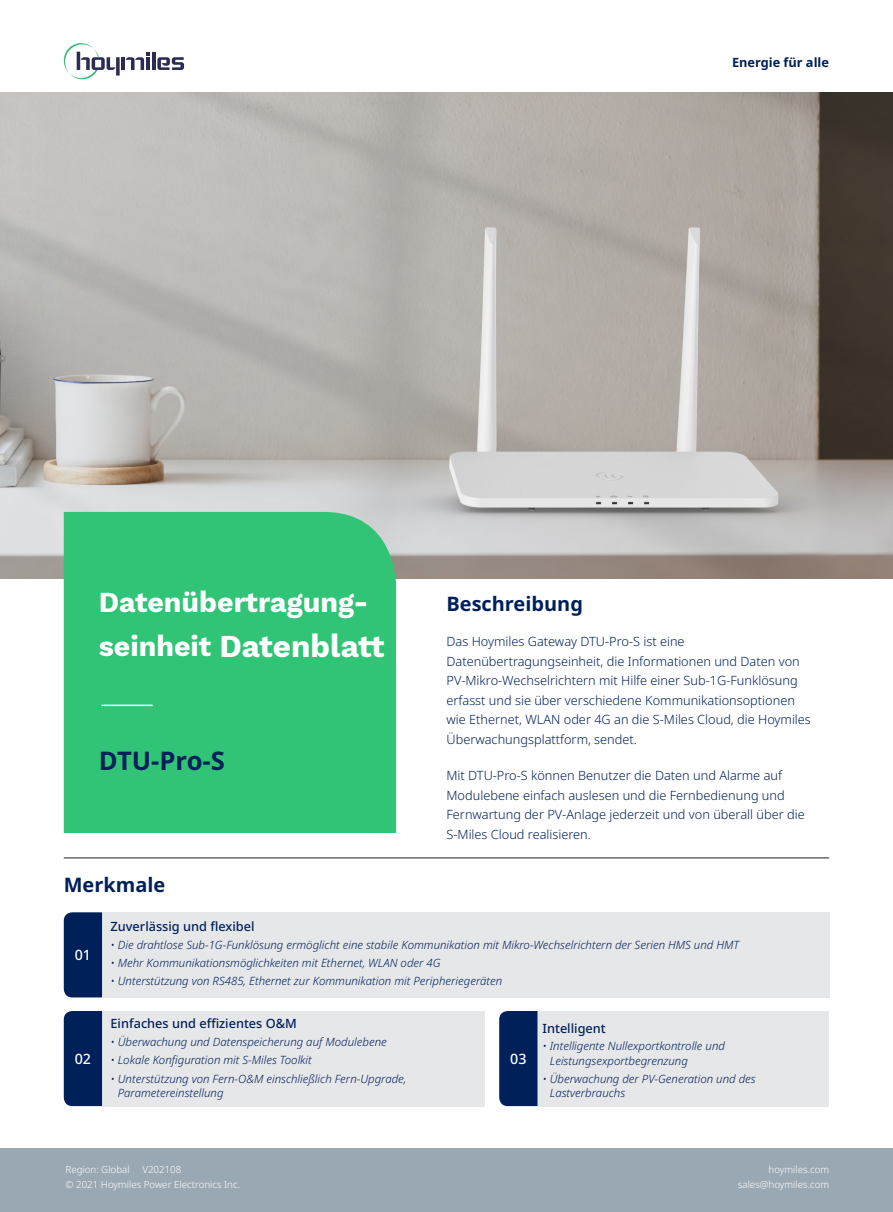
<style>
.page{position:relative;width:893px;height:1212px;background:#fff}
.page>*{position:absolute;margin:0;border:0;box-sizing:border-box;transform-origin:0 0}
.t1{font:700 31.35px "Work Sans";color:#fff}
.t2{font:700 28.5px "Work Sans";color:#fff}
.t3{font:700 25.65px "Noto Sans";letter-spacing:-.01em;color:#00205a}
.t4{font:700 19.95px "Noto Sans";color:#00205a}
.t5{font:500 14.25px "Noto Sans";color:#fff}
.t6{font:300 12.75px/19.5px "Noto Sans";color:#00205a}
.t7{font:500 12.75px "Noto Sans";color:#00205a}
.t8{font:700 12.75px "Noto Sans";color:#00205a}
.t9{font:italic 300 11.4px/14.2px "Noto Sans";color:#00205a}
.t10{font:300 9.75px "Noto Sans";color:#fff}
.s1{font-size:28.5px}
</style>
<div class="page">
<img style="left:0;top:92px;width:893px;height:486px">
<div style="left:64px;top:512px;width:332px;height:321px;background:#31c477"></div>
<div style="left:0;top:1148px;width:893px;height:64px;background:#9aa8b4"></div>
<hr style="left:64px;top:858px;width:765px;height:1px;background:#231f20">
<hr style="left:102px;top:704px;width:51px;height:2px;background:#fff">
<div style="left:102px;top:912px;width:727px;height:85px;background:#e6e7e9"></div>
<div style="left:102px;top:1011px;width:383px;height:95px;background:#e6e7e9"></div>
<div style="left:537px;top:1011px;width:292px;height:95px;background:#e6e7e9"></div>
<div style="left:64px;top:912px;width:38px;height:85px;background:#00205a"></div>
<div style="left:64px;top:1011px;width:38px;height:95px;background:#00205a"></div>
<div style="left:499px;top:1011px;width:38px;height:95px;background:#00205a"></div>
<hr style="left:152px;top:52px;width:3px;height:18px;background:#2a2c52">
<hr style="left:121px;top:57px;width:4px;height:13px;background:#2a2c52">
<svg style="left:126px;top:52px;width:24px;height:18px"></svg>
<svg style="left:157px;top:57px;width:27px;height:13px"></svg>
<svg style="left:63px;top:43px;width:57px;height:37px"></svg>
<p class="t8" style="left:732px;top:53px;width:98px">Energie für alle</p>
<p class="t2" style="left:99px;top:580px;width:271px">Datenübertragung-</p>
<p class="t1" style="left:99px;top:622px;width:287px"><span class="s1">seinheit</span> Datenblatt</p>
<p class="t3" style="left:99px;top:743px;width:128px">DTU-Pro-S</p>
<p class="t4" style="left:64px;top:871px;width:103px">Merkmale</p>
<p class="t4" style="left:446px;top:589px;width:138px">Beschreibung</p>
<p class="t6" style="left:446px;top:632px;width:366px">Das Hoymiles Gateway DTU-Pro-S ist eine Datenübertragungseinheit, die Informationen und Daten von PV-Mikro-Wechselrichtern mit Hilfe einer Sub-1G-Funklösung erfasst und sie über verschiedene Kommunikationsoptionen wie Ethernet, WLAN oder 4G an die S-Miles Cloud, die Hoymiles Überwachungsplattform, sendet.</p>
<p class="t6" style="left:446px;top:766px;width:360px">Mit DTU-Pro-S können Benutzer die Daten und Alarme auf Modulebene einfach auslesen und die Fernbedienung und Fernwartung der PV-Anlage jederzeit und von überall über die S-Miles Cloud realisieren.</p>
<p class="t7" style="left:111px;top:917px;width:145px">Zuverlässig und flexibel</p>
<p class="t9" style="left:111px;top:938px;width:630px">• Die drahtlose Sub-1G-Funklösung ermöglicht eine stabile Kommunikation mit Mikro-Wechselrichtern der Serien HMS und HMT</p>
<p class="t9" style="left:111px;top:956px;width:332px">• Mehr Kommunikationsmöglichkeiten mit Ethernet, WLAN oder 4G</p>
<p class="t9" style="left:111px;top:974px;width:393px">• Unterstützung von RS485, Ethernet zur Kommunikation mit Peripheriegeräten</p>
<p class="t7" style="left:111px;top:1015px;width:188px">Einfaches und effizientes O&amp;M</p>
<p class="t9" style="left:111px;top:1035px;width:278px">• Überwachung und Datenspeicherung auf Modulebene</p>
<p class="t9" style="left:111px;top:1053px;width:203px">• Lokale Konfiguration mit S-Miles Toolkit</p>
<p class="t9" style="left:118px;top:1072px;width:290px;text-indent:-7px">• Unterstützung von Fern-O&amp;M einschließlich Fern-Upgrade,<br>Parametereinstellung</p>
<p class="t5" style="left:75px;top:945px;width:18px">01</p>
<p class="t7" style="left:543px;top:1019px;width:65px">Intelligent</p>
<p class="t9" style="left:550px;top:1039px;width:177px;text-indent:-7px">• Intelligente Nullexportkontrolle und<br>Leistungsexportbegrenzung</p>
<p class="t9" style="left:550px;top:1072px;width:207px;text-indent:-7px">• Überwachung der PV-Generation und des<br>Lastverbrauchs</p>
<p class="t5" style="left:75px;top:1048px;width:18px">02</p>
<p class="t5" style="left:510px;top:1048px;width:18px">03</p>
<p class="t10" style="left:65px;top:1162px;width:66px">Region: Global</p>
<p class="t10" style="left:142px;top:1162px;width:41px">V202108</p>
<p class="t10" style="left:65px;top:1177px;width:176px">© 2021 Hoymiles Power Electronics Inc.</p>
<p class="t10" style="left:769px;top:1162px;width:62px">hoymiles.com</p>
<p class="t10" style="left:738px;top:1177px;width:93px">sales@hoymiles.com</p>
</div>
